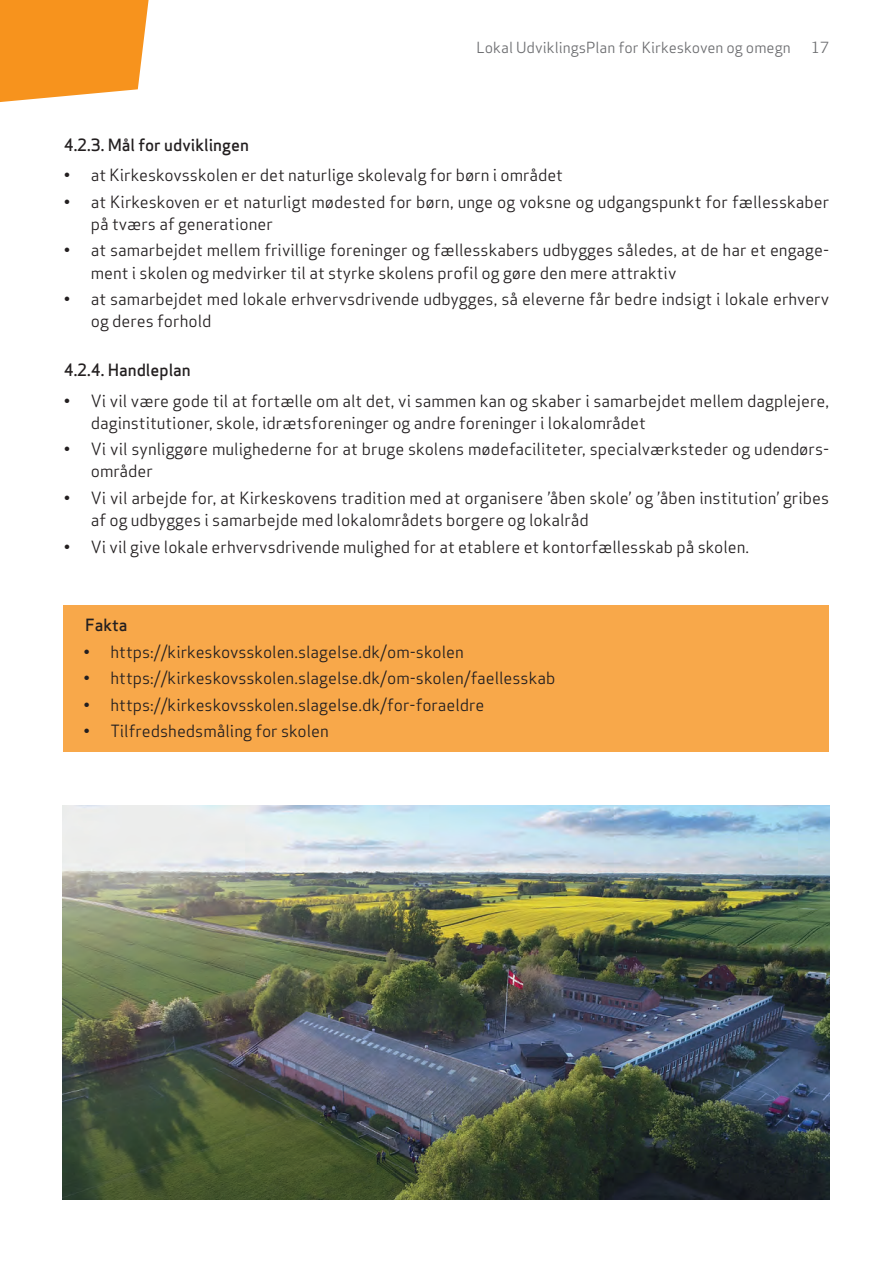
<style>
.page{position:relative;width:893px;height:1263px;background:#fff}
.page>*{position:absolute;margin:0;border:0;box-sizing:border-box;transform-origin:0 0}
.t1{font:16.5px/22.2px "Apex Sans";color:#231f20}
.t2{font:500 16.5px "Apex Sans";color:#231f20}
.t3{font:15px "Apex Sans";color:#6c6d70}
</style>
<div class="page">
<img style="left:63px;top:806px;width:766px;height:393px">
<div style="left:64px;top:606px;width:765px;height:146px;background:#f8a84a"></div>
<svg style="left:0;top:0;width:149px;height:102px;background:#f79d33"></svg>
<p class="t3" style="left:476px;top:35px;width:316px">Lokal UdviklingsPlan for Kirkeskoven og omegn</p>
<p class="t3" style="left:811px;top:35px;width:19px">17</p>
<p class="t2" style="left:64px;top:130px;width:187px">4.2.3. Mål for udviklingen</p>
<p class="t1" style="left:64px;top:163px;width:501px">• at Kirkeskovsskolen er det naturlige skolevalg for børn i området</p>
<p class="t1" style="left:91px;top:189px;width:740px;text-indent:-27px">• at Kirkeskoven er et naturligt mødested for børn, unge og voksne og udgangspunkt for fællesskaber på tværs af generationer</p>
<p class="t1" style="left:91px;top:238px;width:740px;text-indent:-27px">• at samarbejdet mellem frivillige foreninger og fællesskabers udbygges således, at de har et engage&shy;ment i skolen og medvirker til at styrke skolens profil og gøre den mere attraktiv</p>
<p class="t1" style="left:91px;top:286px;width:740px;text-indent:-27px">• at samarbejdet med lokale erhvervsdrivende udbygges, så eleverne får bedre indsigt i lokale erhverv og deres forhold</p>
<p class="t2" style="left:64px;top:355px;width:128px">4.2.4. Handleplan</p>
<p class="t1" style="left:91px;top:388px;width:740px;text-indent:-27px">• Vi vil være gode til at fortælle om alt det, vi sammen kan og skaber i samarbejdet mellem dagplejere, daginstitutioner, skole, idrætsforeninger og andre foreninger i lokalområdet</p>
<p class="t1" style="left:91px;top:436px;width:740px;text-indent:-27px">• Vi vil synliggøre mulighederne for at bruge skolens mødefaciliteter, specialværksteder og udendørs&shy;områder</p>
<p class="t1" style="left:91px;top:485px;width:740px;text-indent:-27px">• Vi vil arbejde for, at Kirkeskovens tradition med at organisere ’åben skole’ og ’åben institution’ gribes af og udbygges i samarbejde med lokalområdets borgere og lokalråd</p>
<p class="t1" style="left:64px;top:534px;width:687px">• Vi vil give lokale erhvervsdrivende mulighed for at etablere et kontorfællesskab på skolen.</p>
<p class="t2" style="left:85px;top:611px;width:44px">Fakta</p>
<p class="t1" style="left:84px;top:639px;width:382px">• https://kirkeskovsskolen.slagelse.dk/om-skolen</p>
<p class="t1" style="left:84px;top:665px;width:473px">• https://kirkeskovsskolen.slagelse.dk/om-skolen/faellesskab</p>
<p class="t1" style="left:84px;top:692px;width:402px">• https://kirkeskovsskolen.slagelse.dk/for-foraeldre</p>
<p class="t1" style="left:84px;top:718px;width:247px">• Tilfredshedsmåling for skolen</p>
</div>
